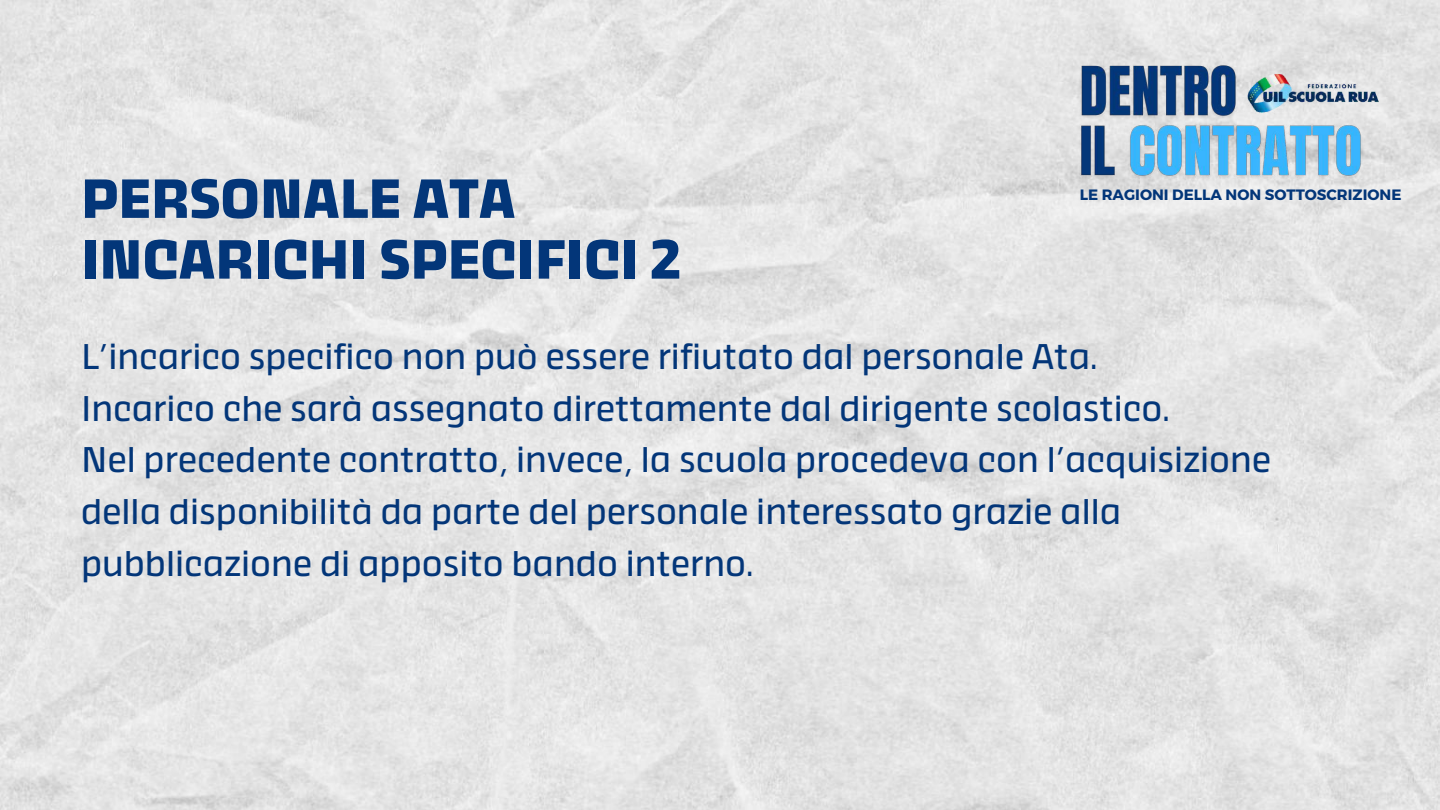
<style>
.page{position:relative;width:1440px;height:810px;background:#fff}
.page>*{position:absolute;margin:0;border:0;box-sizing:border-box;transform-origin:0 0}
.t1{font:700 57px/60.8px "Thicker";color:#033679}
.t2{font:37px/51.8px "Thicker";color:#033679}
.t3{font:700 15px "Montserrat";color:#033679}
</style>
<div class="page">
<img style="left:0;top:0;width:1440px;height:810px">
<img style="left:1075px;top:50px;width:292px;height:143px">
<img style="left:1237px;top:60px;width:153px;height:64px">
<h1 class="t1" style="left:81px;top:166px;width:601px">PERSONALE ATA<br>INCARICHI SPECIFICI 2</h1>
<p class="t3" style="left:1080px;top:185px;width:323px">LE RAGIONI DELLA NON SOTTOSCRIZIONE</p>
<p class="t2" style="left:81px;top:334px;width:1192px">L’incarico specifico non può essere rifiutato dal personale Ata.<br>Incarico che sarà assegnato direttamente dal dirigente scolastico.<br>Nel precedente contratto, invece, la scuola procedeva con l’acquisizione della disponibilità da parte del personale interessato grazie alla pubblicazione di apposito bando interno.</p>
</div>
